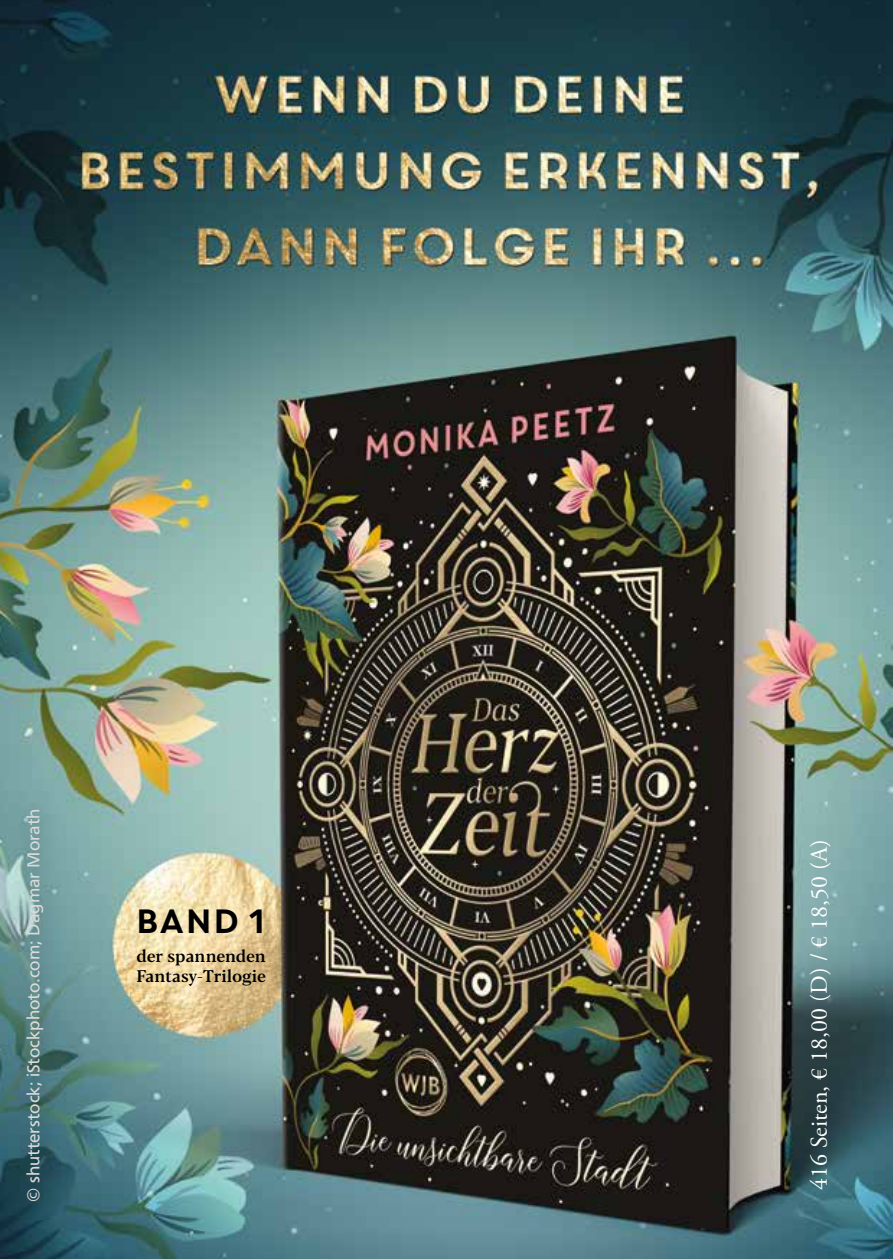
<style>
.page{position:relative;width:893px;height:1259px;background:#fff}
.page>*{position:absolute;margin:0;border:0;box-sizing:border-box;transform-origin:0 0}
.t1{font:33.6px "Core Circus";color:#000}
.t2{font:24px "Adobe Garamond Pro";color:#fff}
.t3{font:18px "Front Page";color:#dadada}
.t4{font:500 16.8px/20.1px "Blacker Text";letter-spacing:-.005em;color:#000}
</style>
<div class="page">
<img style="left:0;top:0;width:893px;height:1259px">
<img style="left:8px;top:791px;width:53px;height:428px">
<p class="t3" style="left:23px;top:1202px;width:395px;rotate:-90deg">© shutterstock; iStockphoto.com; Dagmar Morath</p>
<h1 class="t1" style="left:133px;top:898px;width:138px">Band 1</h1>
<p class="t4" style="left:136px;top:946px;width:131px">der spannenden<br>Fantasy-Trilogie</p>
<h2 class="t2" style="left:805px;top:1190px;width:352px;rotate:-90deg">416 Seiten, € 18,00 (D) / € 18,50 (A)</h2>
</div>
